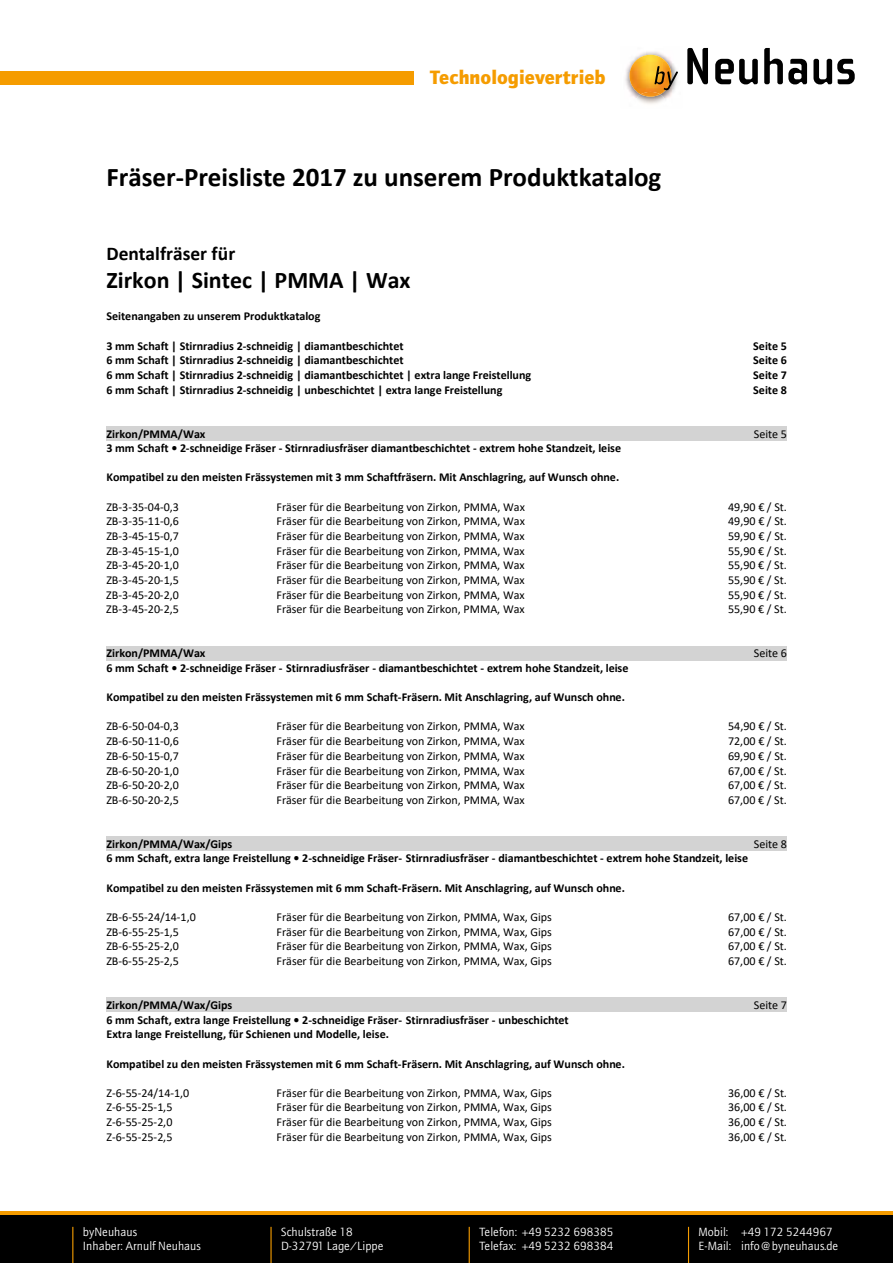
<style>
.page{position:relative;width:893px;height:1263px;background:#fff}
.page>*{position:absolute;margin:0;border:0;box-sizing:border-box;transform-origin:0 0}
.t1{font:700 27px "Calibri";color:#000}
.t2{font:700 24px "Calibri";color:#000}
.t3{font:900 19.5px "AT Quay Sans";color:#f59c00}
.t4{font:700 19.5px "Calibri";color:#000}
.t5{font:12px "Calibri";letter-spacing:-.005em;color:#000}
.t6{font:700 12px/14.5px "Calibri";color:#000}
.t7{font:12px/14.4px "AT Quay Sans";color:#fff}
</style>
<div class="page">
<div style="left:106px;top:426px;width:681px;height:15px;background:#d3d3d3"></div>
<div style="left:106px;top:646px;width:681px;height:15px;background:#d3d3d3"></div>
<div style="left:106px;top:836px;width:681px;height:15px;background:#d3d3d3"></div>
<div style="left:106px;top:998px;width:681px;height:14px;background:#d3d3d3"></div>
<div style="left:0;top:71px;width:414px;height:13px;background:#f59c00"></div>
<img style="left:625px;top:51px;width:49px;height:49px">
<img style="left:629px;top:55px;width:42px;height:39px">
<img style="left:636px;top:94px;width:28px;height:10px">
<img style="left:641px;top:92px;width:19px;height:5px">
<svg style="left:654px;top:66px;width:24px;height:24px"></svg>
<svg style="left:687px;top:48px;width:21px;height:36px"></svg>
<svg style="left:715px;top:59px;width:43px;height:25px"></svg>
<svg style="left:764px;top:48px;width:43px;height:36px"></svg>
<svg style="left:813px;top:59px;width:42px;height:25px"></svg>
<div style="left:0;top:1212px;width:893px;height:51px;background:#000"></div>
<hr style="left:0;top:1212px;width:893px;height:3px;background:#f59c00">
<hr style="left:688px;top:1227px;width:1px;height:36px;background:#f59c00">
<hr style="left:72px;top:1227px;width:1px;height:36px;background:#f59c00">
<hr style="left:270px;top:1227px;width:2px;height:36px;background:#f59c00">
<hr style="left:469px;top:1227px;width:1px;height:36px;background:#f59c00">
<h3 class="t3" style="left:430px;top:65px;width:178px">Technologievertrieb</h3>
<h1 class="t1" style="left:106px;top:158px;width:556px">Fräser-Preisliste 2017 zu unserem Produktkatalog</h1>
<h3 class="t4" style="left:106px;top:239px;width:130px">Dentalfräser für</h3>
<h2 class="t2" style="left:106px;top:263px;width:306px">Zirkon | Sintec | PMMA | Wax</h2>
<p class="t6" style="left:106px;top:309px;width:216px">Seitenangaben zu unserem Produktkatalog</p>
<p class="t6" style="left:106px;top:338px;width:299px">3 mm Schaft | Stirnradius 2-schneidig | diamantbeschichtet</p>
<p class="t6" style="left:753px;top:338px;width:35px">Seite 5</p>
<p class="t6" style="left:106px;top:353px;width:299px">6 mm Schaft | Stirnradius 2-schneidig | diamantbeschichtet</p>
<p class="t6" style="left:753px;top:353px;width:35px">Seite 6</p>
<p class="t6" style="left:106px;top:367px;width:426px">6 mm Schaft | Stirnradius 2-schneidig | diamantbeschichtet | extra lange Freistellung</p>
<p class="t6" style="left:753px;top:367px;width:35px">Seite 7</p>
<p class="t6" style="left:106px;top:382px;width:397px">6 mm Schaft | Stirnradius 2-schneidig | unbeschichtet | extra lange Freistellung</p>
<p class="t6" style="left:753px;top:382px;width:35px">Seite 8</p>
<p class="t6" style="left:106px;top:426px;width:100px">Zirkon/PMMA/Wax</p>
<p class="t5" style="left:754px;top:425px;width:34px">Seite 5</p>
<p class="t6" style="left:106px;top:441px;width:516px">3 mm Schaft • 2-schneidige Fräser - Stirnradiusfräser diamantbeschichtet - extrem hohe Standzeit, leise</p>
<p class="t6" style="left:106px;top:470px;width:514px">Kompatibel zu den meisten Frässystemen mit 3 mm Schaftfräsern. Mit Anschlagring, auf Wunsch ohne.</p>
<p class="t5" style="left:106px;top:498px;width:74px">ZB-3-35-04-0,3</p>
<p class="t5" style="left:277px;top:498px;width:250px">Fräser für die Bearbeitung von Zirkon, PMMA, Wax</p>
<p class="t5" style="left:728px;top:498px;width:60px">49,90 € / St.</p>
<p class="t5" style="left:106px;top:513px;width:74px">ZB-3-35-11-0,6</p>
<p class="t5" style="left:277px;top:513px;width:250px">Fräser für die Bearbeitung von Zirkon, PMMA, Wax</p>
<p class="t5" style="left:728px;top:513px;width:60px">49,90 € / St.</p>
<p class="t5" style="left:106px;top:528px;width:74px">ZB-3-45-15-0,7</p>
<p class="t5" style="left:277px;top:528px;width:250px">Fräser für die Bearbeitung von Zirkon, PMMA, Wax</p>
<p class="t5" style="left:728px;top:528px;width:60px">59,90 € / St.</p>
<p class="t5" style="left:106px;top:542px;width:74px">ZB-3-45-15-1,0</p>
<p class="t5" style="left:276px;top:542px;width:250px">Fräser für die Bearbeitung von Zirkon, PMMA, Wax</p>
<p class="t5" style="left:728px;top:542px;width:60px">55,90 € / St.</p>
<p class="t5" style="left:106px;top:557px;width:74px">ZB-3-45-20-1,0</p>
<p class="t5" style="left:276px;top:557px;width:250px">Fräser für die Bearbeitung von Zirkon, PMMA, Wax</p>
<p class="t5" style="left:728px;top:557px;width:60px">55,90 € / St.</p>
<p class="t5" style="left:106px;top:572px;width:74px">ZB-3-45-20-1,5</p>
<p class="t5" style="left:276px;top:572px;width:250px">Fräser für die Bearbeitung von Zirkon, PMMA, Wax</p>
<p class="t5" style="left:728px;top:572px;width:60px">55,90 € / St.</p>
<p class="t5" style="left:106px;top:586px;width:74px">ZB-3-45-20-2,0</p>
<p class="t5" style="left:276px;top:586px;width:250px">Fräser für die Bearbeitung von Zirkon, PMMA, Wax</p>
<p class="t5" style="left:728px;top:586px;width:60px">55,90 € / St.</p>
<p class="t5" style="left:106px;top:601px;width:74px">ZB-3-45-20-2,5</p>
<p class="t5" style="left:276px;top:601px;width:250px">Fräser für die Bearbeitung von Zirkon, PMMA, Wax</p>
<p class="t5" style="left:728px;top:601px;width:60px">55,90 € / St.</p>
<p class="t6" style="left:106px;top:646px;width:100px">Zirkon/PMMA/Wax</p>
<p class="t5" style="left:754px;top:645px;width:34px">Seite 6</p>
<p class="t6" style="left:106px;top:660px;width:524px">6 mm Schaft • 2-schneidige Fräser - Stirnradiusfräser - diamantbeschichtet - extrem hohe Standzeit, leise</p>
<p class="t6" style="left:106px;top:690px;width:520px">Kompatibel zu den meisten Frässystemen mit 6 mm Schaft-Fräsern. Mit Anschlagring, auf Wunsch ohne.</p>
<p class="t5" style="left:106px;top:718px;width:74px">ZB-6-50-04-0,3</p>
<p class="t5" style="left:277px;top:718px;width:250px">Fräser für die Bearbeitung von Zirkon, PMMA, Wax</p>
<p class="t5" style="left:728px;top:718px;width:60px">54,90 € / St.</p>
<p class="t5" style="left:106px;top:733px;width:74px">ZB-6-50-11-0,6</p>
<p class="t5" style="left:277px;top:733px;width:250px">Fräser für die Bearbeitung von Zirkon, PMMA, Wax</p>
<p class="t5" style="left:728px;top:733px;width:60px">72,00 € / St.</p>
<p class="t5" style="left:106px;top:747px;width:74px">ZB-6-50-15-0,7</p>
<p class="t5" style="left:276px;top:747px;width:250px">Fräser für die Bearbeitung von Zirkon, PMMA, Wax</p>
<p class="t5" style="left:728px;top:747px;width:60px">69,90 € / St.</p>
<p class="t5" style="left:106px;top:762px;width:74px">ZB-6-50-20-1,0</p>
<p class="t5" style="left:276px;top:762px;width:250px">Fräser für die Bearbeitung von Zirkon, PMMA, Wax</p>
<p class="t5" style="left:728px;top:762px;width:60px">67,00 € / St.</p>
<p class="t5" style="left:106px;top:777px;width:74px">ZB-6-50-20-2,0</p>
<p class="t5" style="left:276px;top:777px;width:250px">Fräser für die Bearbeitung von Zirkon, PMMA, Wax</p>
<p class="t5" style="left:728px;top:777px;width:60px">67,00 € / St.</p>
<p class="t5" style="left:106px;top:791px;width:74px">ZB-6-50-20-2,5</p>
<p class="t5" style="left:276px;top:791px;width:250px">Fräser für die Bearbeitung von Zirkon, PMMA, Wax</p>
<p class="t5" style="left:728px;top:791px;width:60px">67,00 € / St.</p>
<p class="t6" style="left:106px;top:836px;width:127px">Zirkon/PMMA/Wax/Gips</p>
<p class="t5" style="left:754px;top:835px;width:34px">Seite 8</p>
<p class="t6" style="left:106px;top:851px;width:643px">6 mm Schaft, extra lange Freistellung • 2-schneidige Fräser- Stirnradiusfräser - diamantbeschichtet - extrem hohe Standzeit, leise</p>
<p class="t6" style="left:106px;top:880px;width:520px">Kompatibel zu den meisten Frässystemen mit 6 mm Schaft-Fräsern. Mit Anschlagring, auf Wunsch ohne.</p>
<p class="t5" style="left:106px;top:909px;width:91px">ZB-6-55-24/14-1,0</p>
<p class="t5" style="left:277px;top:909px;width:277px">Fräser für die Bearbeitung von Zirkon, PMMA, Wax, Gips</p>
<p class="t5" style="left:728px;top:909px;width:60px">67,00 € / St.</p>
<p class="t5" style="left:106px;top:923px;width:74px">ZB-6-55-25-1,5</p>
<p class="t5" style="left:277px;top:923px;width:277px">Fräser für die Bearbeitung von Zirkon, PMMA, Wax, Gips</p>
<p class="t5" style="left:728px;top:923px;width:60px">67,00 € / St.</p>
<p class="t5" style="left:106px;top:938px;width:74px">ZB-6-55-25-2,0</p>
<p class="t5" style="left:277px;top:938px;width:277px">Fräser für die Bearbeitung von Zirkon, PMMA, Wax, Gips</p>
<p class="t5" style="left:728px;top:938px;width:60px">67,00 € / St.</p>
<p class="t5" style="left:106px;top:953px;width:74px">ZB-6-55-25-2,5</p>
<p class="t5" style="left:276px;top:953px;width:277px">Fräser für die Bearbeitung von Zirkon, PMMA, Wax, Gips</p>
<p class="t5" style="left:728px;top:953px;width:60px">67,00 € / St.</p>
<p class="t6" style="left:106px;top:997px;width:127px">Zirkon/PMMA/Wax/Gips</p>
<p class="t5" style="left:754px;top:997px;width:34px">Seite 7</p>
<p class="t6" style="left:106px;top:1012px;width:464px">6 mm Schaft, extra lange Freistellung • 2-schneidige Fräser- Stirnradiusfräser - unbeschichtet<br>Extra lange Freistellung, für Schienen und Modelle, leise.</p>
<p class="t6" style="left:106px;top:1056px;width:520px">Kompatibel zu den meisten Frässystemen mit 6 mm Schaft-Fräsern. Mit Anschlagring, auf Wunsch ohne.</p>
<p class="t5" style="left:106px;top:1084px;width:84px">Z-6-55-24/14-1,0</p>
<p class="t5" style="left:277px;top:1084px;width:277px">Fräser für die Bearbeitung von Zirkon, PMMA, Wax, Gips</p>
<p class="t5" style="left:728px;top:1084px;width:60px">36,00 € / St.</p>
<p class="t5" style="left:106px;top:1099px;width:68px">Z-6-55-25-1,5</p>
<p class="t5" style="left:277px;top:1099px;width:277px">Fräser für die Bearbeitung von Zirkon, PMMA, Wax, Gips</p>
<p class="t5" style="left:728px;top:1099px;width:60px">36,00 € / St.</p>
<p class="t5" style="left:106px;top:1114px;width:68px">Z-6-55-25-2,0</p>
<p class="t5" style="left:277px;top:1114px;width:277px">Fräser für die Bearbeitung von Zirkon, PMMA, Wax, Gips</p>
<p class="t5" style="left:728px;top:1114px;width:60px">36,00 € / St.</p>
<p class="t5" style="left:106px;top:1128px;width:68px">Z-6-55-25-2,5</p>
<p class="t5" style="left:277px;top:1128px;width:277px">Fräser für die Bearbeitung von Zirkon, PMMA, Wax, Gips</p>
<p class="t5" style="left:728px;top:1128px;width:60px">36,00 € / St.</p>
<p class="t7" style="left:83px;top:1225px;width:120px">byNeuhaus<br>Inhaber: Arnulf Neuhaus</p>
<p class="t7" style="left:281px;top:1225px;width:104px">Schulstraße 18<br>D-32791 Lage/Lippe</p>
<p class="t7" style="left:479px;top:1225px;width:136px">Telefon: +49 5232 698385<br>Telefax: +49 5232 698384</p>
<p class="t7" style="left:699px;top:1225px;width:141px">Mobil: +49 172 5244967<br>E-Mail: info@byneuhaus.de</p>
</div>
